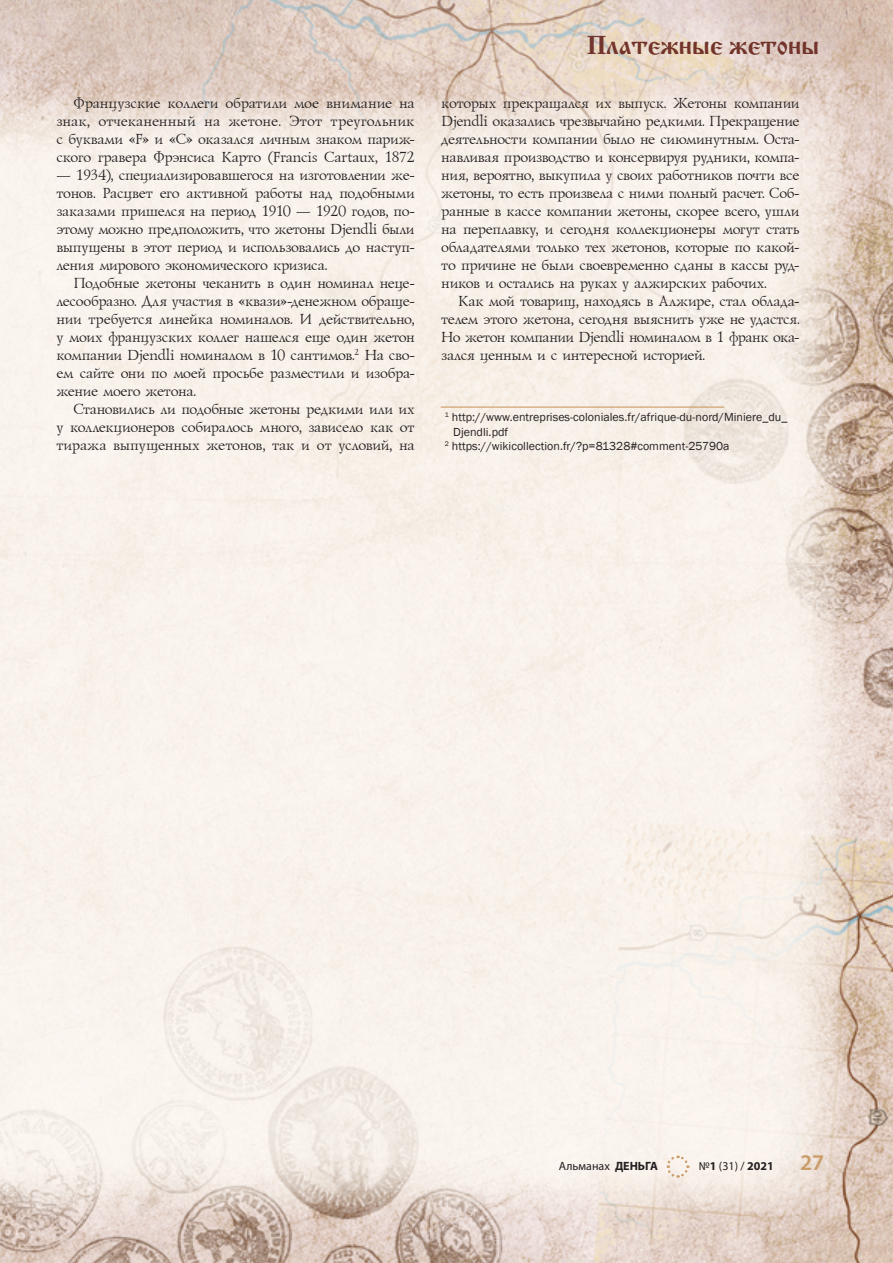
<style>
.page{position:relative;width:893px;height:1263px;background:#fff}
.page>*{position:absolute;margin:0;border:0;box-sizing:border-box;transform-origin:0 0}
.t1{font:27px "Cyrillic Old";color:#72342b}
.t2{font:15px/18px "Lazurski Cyrillic";color:#231f20;text-align:justify}
.t3{font:12px "Franklin Gothic";color:#231f20}
.t4{font:12px "Myriad Pro";color:#231f20}
.s1{font-weight:700}
.s2{font-weight:600;font-size:22.5px;color:#ca9c68}
</style>
<div class="page">
<img style="left:0;top:0;width:893px;height:1263px">
<svg style="left:665px;top:1154px;width:25px;height:25px"></svg>
<hr style="left:441px;top:406px;width:283px;height:2px;background:#ca9c68">
<p class="t2" style="left:56px;top:95px;width:360px;text-indent:17px">Французские коллеги обратили мое внимание на знак, отчеканенный на жетоне. Этот треугольник с буквами «F» и «C» оказался личным знаком париж&shy;ского гравера Фрэнсиса Карто (Francis Cartaux, 1872</p>
<p class="t2" style="left:56px;top:167px;width:360px">— 1934), специализировавшегося на изготовлении же&shy;тонов. Расцвет его активной работы над подобными заказами пришелся на период 1910 — 1920 годов, по&shy;этому можно предположить, что жетоны Djendli были выпущены в этот период и использовались до наступ&shy;ления мирового экономического кризиса.</p>
<p class="t2" style="left:56px;top:275px;width:360px;text-indent:17px">Подобные жетоны чеканить в один номинал неце&shy;лесообразно. Для участия в «квази»-денежном обраще&shy;нии требуется линейка номиналов. И действительно, у моих французских коллег нашелся еще один жетон компании Djendli номиналом в 10 сантимов.<sup>2</sup> На сво&shy;ем сайте они по моей просьбе разместили и изобра&shy;жение моего жетона.</p>
<p class="t2" style="left:56px;top:401px;width:359px;text-indent:17px">Становились ли подобные жетоны редкими или их у коллекционеров собиралось много, зависело как от тиража выпущенных жетонов, так и от условий, на</p>
<h1 class="t1" style="left:587px;top:30px;width:234px">Платежные жетоны</h1>
<p class="t2" style="left:441px;top:95px;width:360px">которых прекращался их выпуск. Жетоны компании Djendli оказались чрезвычайно редкими. Прекращение деятельности компании было не сиюминутным. Оста&shy;навливая производство и консервируя рудники, компа&shy;ния, вероятно, выкупила у своих работников почти все жетоны, то есть произвела с ними полный расчет. Соб&shy;ранные в кассе компании жетоны, скорее всего, ушли на переплавку, и сегодня коллекционеры могут стать обладателями только тех жетонов, которые по какой&shy;то причине не были своевременно сданы в кассы руд&shy;ников и остались на руках у алжирских рабочих.</p>
<p class="t2" style="left:441px;top:293px;width:360px;text-indent:17px">Как мой товарищ, находясь в Алжире, стал облада&shy;телем этого жетона, сегодня выяснить уже не удастся.<br>Но жетон компании Djendli номиналом в 1 франк ока&shy;зался ценным и с интересной историей.</p>
<p class="t3" style="left:445px;top:410px;width:344px"><sup>1</sup> http://www.entreprises-coloniales.fr/afrique-du-nord/Miniere_du_</p>
<p class="t3" style="left:453px;top:424px;width:56px">Djendli.pdf</p>
<p class="t3" style="left:445px;top:439px;width:286px"><sup>2</sup> https://wikicollection.fr/?p=81328#comment-25790a</p>
<p class="t4" style="left:559px;top:1159px;width:101px">Альманах <span class="s1">ДЕНЬГА</span></p>
<p class="t4" style="left:699px;top:1159px;width:127px">№<span class="s1">1</span> (31) / <span class="s1">2021</span> <span class="s2">27</span></p>
</div>
